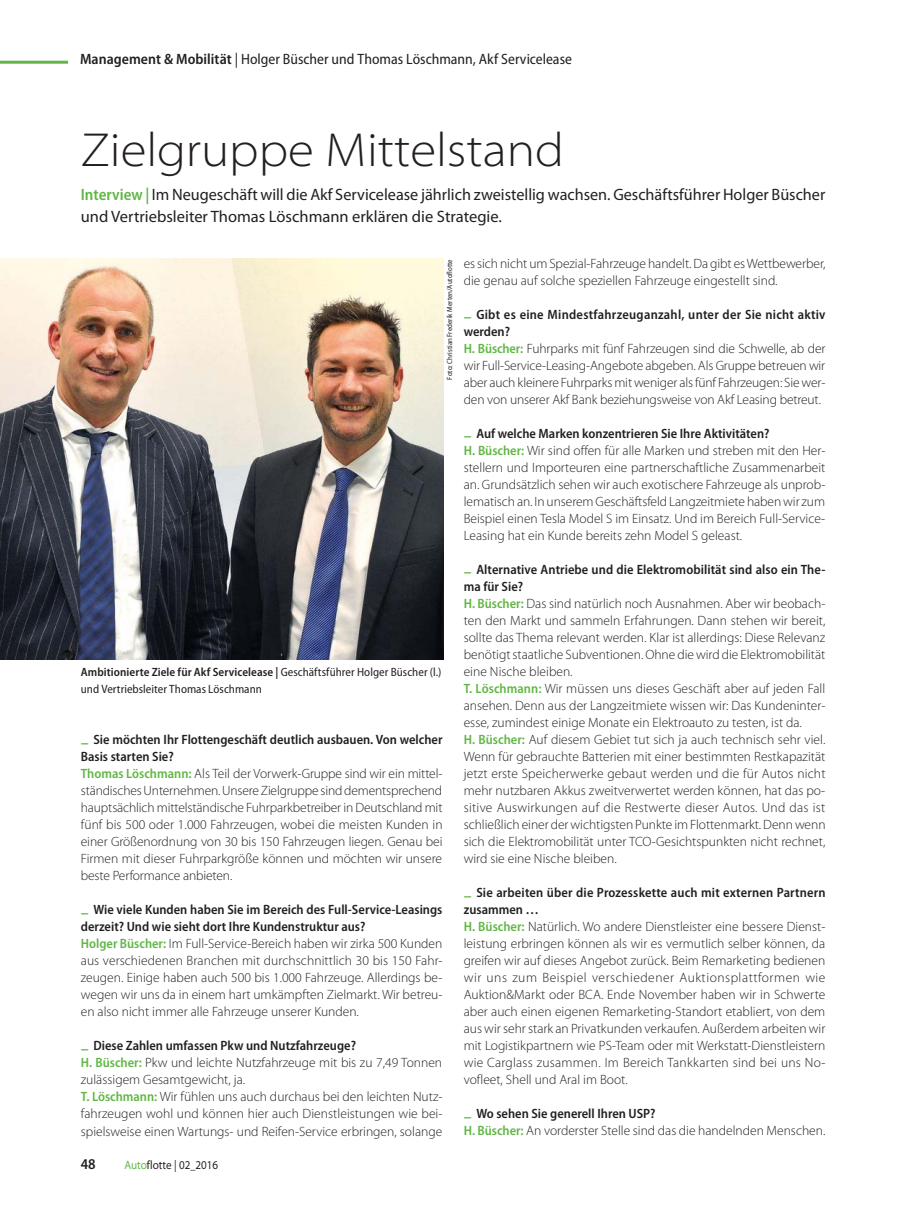
<style>
.page{position:relative;width:919px;height:1212px;background:#fff}
.page>*{position:absolute;margin:0;border:0;box-sizing:border-box;transform-origin:0 0}
.t1{font:300 semi-expanded 48px "Myriad Pro";color:#231f20}
.t2{font:16.5px/22.5px "Myriad Pro";color:#231f20}
.t3{font:semi-condensed 15px "Myriad Pro";color:#231f20}
.t4{font:600 semi-condensed 15px "Myriad Pro";color:#231f20}
.t5{font:300 13.5px/17px "Myriad Pro";color:#231f20}
.t6{font:semi-condensed 12px/17px "Myriad Pro";color:#231f20}
.t7{font:semi-expanded 12px "Myriad Pro";color:#231f20;scale:.85 1}
.t8{font:semi-condensed 7.5px "Myriad Pro";color:#231f20}
.s1{font-weight:600}
.s2{font-weight:600;font-stretch:semi-condensed;color:#61b645}
.s3{font-weight:600;font-stretch:semi-condensed}
.s4{color:#61b645}
</style>
<div class="page">
<hr style="left:0;top:61px;width:68px;height:3px;background:#61b645">
<img style="left:1px;top:259px;width:442px;height:400px">
<p class="t3" style="left:80px;top:53px;width:493px"><span class="s1">Management &amp; Mobilität</span> | Holger Büscher und Thomas Löschmann, Akf Servicelease</p>
<h1 class="t1" style="left:81px;top:132px;width:484px">Zielgruppe Mittelstand</h1>
<p class="t2" style="left:81px;top:185px;width:746px"><span class="s2">Interview |</span> Im Neugeschäft will die Akf Servicelease jährlich zweistellig wachsen. Geschäftsführer Holger Büscher und Vertriebsleiter Thomas Löschmann erklären die Strategie.</p>
<p class="t8" style="left:446px;top:379px;width:122px;rotate:-90deg">Foto: Christian Frederik Merten/Autoflotte</p>
<p class="t5" style="left:463px;top:256px;width:363px">es sich nicht um Spezial-Fahrzeuge handelt. Da gibt es Wettbewerber, die genau auf solche speziellen Fahrzeuge eingestellt sind.</p>
<p class="t5" style="left:463px;top:307px;width:363px;text-indent:13px"><span class="s3">Gibt es eine Mindestfahrzeuganzahl, unter der Sie nicht aktiv werden?<br></span><span class="s2">H. Büscher:</span> Fuhrparks mit fünf Fahrzeugen sind die Schwelle, ab der wir Full-Service-Leasing-Angebote abgeben. Als Gruppe betreuen wir aber auch kleinere Fuhrparks mit weniger als fünf Fahrzeugen: Sie wer&shy;den von unserer Akf Bank beziehungsweise von Akf Leasing betreut.</p>
<p class="t5" style="left:463px;top:426px;width:363px;text-indent:13px"><span class="s3">Auf welche Marken konzentrieren Sie Ihre Aktivitäten?<br></span><span class="s2">H. Büscher:</span> Wir sind offen für alle Marken und streben mit den Her&shy;stellern und Importeuren eine partnerschaftliche Zusammenarbeit an. Grundsätzlich sehen wir auch exotischere Fahrzeuge als unprob&shy;lematisch an. In unserem Geschäftsfeld Langzeitmiete haben wir zum Beispiel einen Tesla Model S im Einsatz. Und im Bereich Full-Service-Leasing hat ein Kunde bereits zehn Model S geleast.</p>
<p class="t5" style="left:463px;top:562px;width:363px;text-indent:13px"><span class="s3">Alternative Antriebe und die Elektromobilität sind also ein The&shy;ma für Sie?<br></span><span class="s2">H. Büscher:</span> Das sind natürlich noch Ausnahmen. Aber wir beobach&shy;ten den Markt und sammeln Erfahrungen. Dann stehen wir bereit, sollte das Thema relevant werden. Klar ist allerdings: Diese Relevanz benötigt staatliche Subventionen. Ohne die wird die Elektromobilität eine Nische bleiben.<br><span class="s2">T. Löschmann:</span> Wir müssen uns dieses Geschäft aber auf jeden Fall ansehen. Denn aus der Langzeitmiete wissen wir: Das Kundeninter&shy;esse, zumindest einige Monate ein Elektroauto zu testen, ist da.<br><span class="s2">H. Büscher:</span> Auf diesem Gebiet tut sich ja auch technisch sehr viel.<br>Wenn für gebrauchte Batterien mit einer bestimmten Restkapazität jetzt erste Speicherwerke gebaut werden und die für Autos nicht mehr nutzbaren Akkus zweitverwertet werden können, hat das po&shy;sitive Auswirkungen auf die Restwerte dieser Autos. Und das ist schließlich einer der wichtigsten Punkte im Flottenmarkt. Denn wenn sich die Elektromobilität unter TCO-Gesichtspunkten nicht rechnet, wird sie eine Nische bleiben.</p>
<p class="t5" style="left:463px;top:886px;width:363px;text-indent:13px"><span class="s3">Sie arbeiten über die Prozesskette auch mit externen Partnern zusammen …<br></span><span class="s2">H. Büscher:</span> Natürlich. Wo andere Dienstleister eine bessere Dienst&shy;leistung erbringen können als wir es vermutlich selber können, da greifen wir auf dieses Angebot zurück. Beim Remarketing bedienen wir uns zum Beispiel verschiedener Auktionsplattformen wie Auktion&amp;Markt oder BCA. Ende November haben wir in Schwerte aber auch einen eigenen Remarketing-Standort etabliert, von dem aus wir sehr stark an Privatkunden verkaufen. Außerdem arbeiten wir mit Logistikpartnern wie PS-Team oder mit Werkstatt-Dienstleistern wie Carglass zusammen. Im Bereich Tankkarten sind bei uns No&shy;vofleet, Shell und Aral im Boot.</p>
<p class="t5" style="left:463px;top:1107px;width:363px;text-indent:13px"><span class="s3">Wo sehen Sie generell Ihren USP?<br></span><span class="s2">H. Büscher:</span> An vorderster Stelle sind das die handelnden Menschen.</p>
<p class="t6" style="left:81px;top:665px;width:362px"><span class="s1">Ambitionierte Ziele für Akf Servicelease |</span> Geschäftsführer Holger Büscher (l.) und Vertriebsleiter Thomas Löschmann</p>
<p class="t5" style="left:81px;top:733px;width:363px;text-indent:13px"><span class="s3">Sie möchten Ihr Flottengeschäft deutlich ausbauen. Von welcher Basis starten Sie?<br></span><span class="s2">Thomas Löschmann:</span> Als Teil der Vorwerk-Gruppe sind wir ein mittel&shy;ständisches Unternehmen. Unsere Zielgruppe sind dementsprechend hauptsächlich mittelständische Fuhrparkbetreiber in Deutschland mit fünf bis 500 oder 1.000 Fahrzeugen, wobei die meisten Kunden in einer Größenordnung von 30 bis 150 Fahrzeugen liegen. Genau bei Firmen mit dieser Fuhrparkgröße können und möchten wir unsere beste Performance anbieten.</p>
<p class="t5" style="left:81px;top:903px;width:363px;text-indent:13px"><span class="s3">Wie viele Kunden haben Sie im Bereich des Full-Service-Leasings derzeit? Und wie sieht dort Ihre Kundenstruktur aus?<br></span><span class="s2">Holger Büscher:</span> Im Full-Service-Bereich haben wir zirka 500 Kunden aus verschiedenen Branchen mit durchschnittlich 30 bis 150 Fahr&shy;zeugen. Einige haben auch 500 bis 1.000 Fahrzeuge. Allerdings be&shy;wegen wir uns da in einem hart umkämpften Zielmarkt. Wir betreu&shy;en also nicht immer alle Fahrzeuge unserer Kunden.</p>
<p class="t5" style="left:81px;top:1039px;width:363px;text-indent:13px"><span class="s3">Diese Zahlen umfassen Pkw und Nutzfahrzeuge?<br></span><span class="s2">H. Büscher:</span> Pkw und leichte Nutzfahrzeuge mit bis zu 7,49 Tonnen zulässigem Gesamtgewicht, ja.<br><span class="s2">T. Löschmann:</span> Wir fühlen uns auch durchaus bei den leichten Nutz&shy;fahrzeugen wohl und können hier auch Dienstleistungen wie bei&shy;spielsweise einen Wartungs- und Reifen- Service erbringen, solange</p>
<p class="t4" style="left:81px;top:1159px;width:16px">48</p>
<p class="t7" style="left:124px;top:1158px;width:112px"><span class="s4">Auto</span>flotte | 02_2016</p>
</div>
